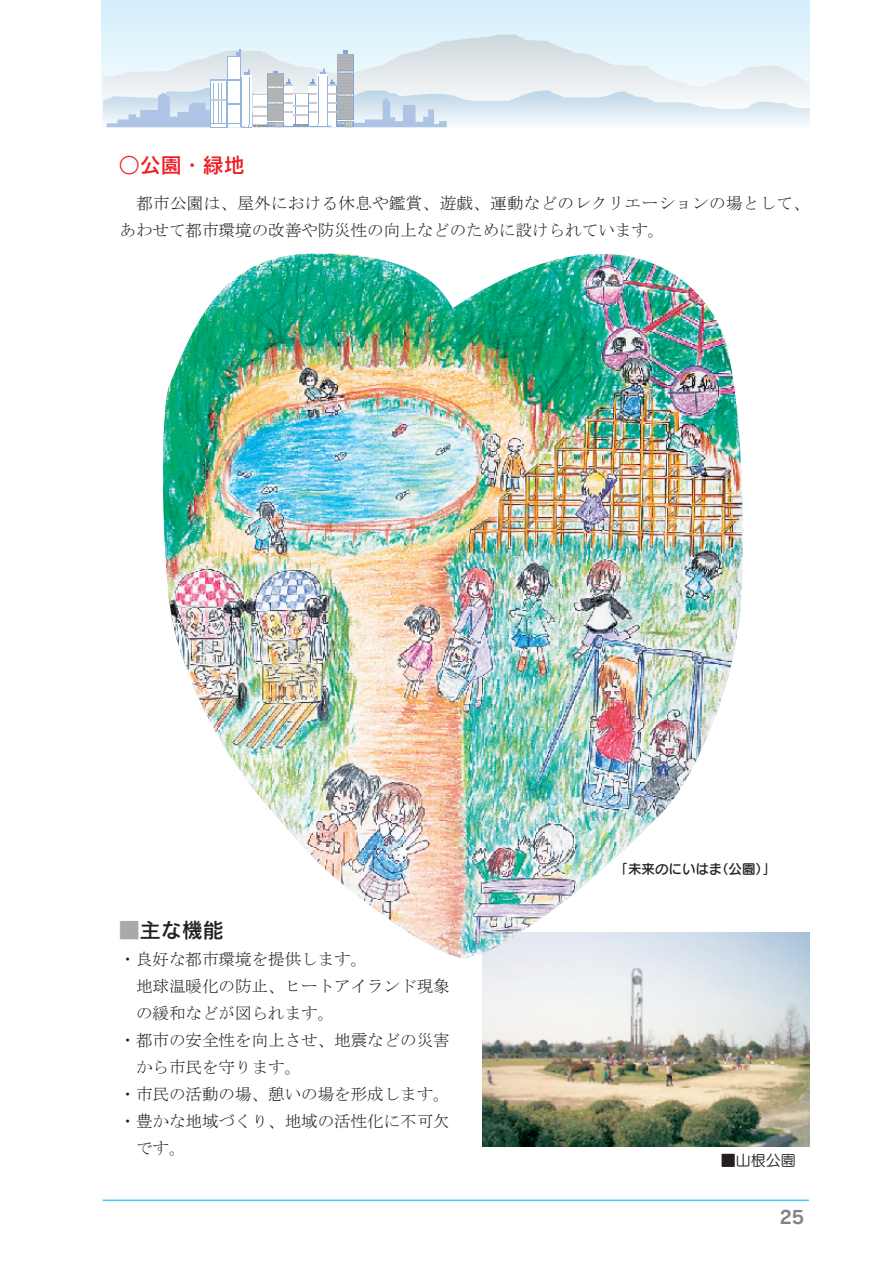
<style>
.page{position:relative;width:896px;height:1265px;background:#fff}
.page>*{position:absolute;margin:0;border:0;box-sizing:border-box;transform-origin:0 0}
.t1{font:21px "Rodin CID DB";color:#ee1d23}
.t2{font:21px "Rodin CID DB";color:#231f20}
.t3{font:18px "Rodin CID B";color:#808285}
.t4{font:16.5px "MS Mincho";color:#231f20}
.t5{font:16.5px/27px "MS Mincho";letter-spacing:.02em;color:#231f20}
.t6{font:15px "Seurat CID M";color:#231f20}
.t7{font:13.5px "Seurat CID DB";color:#231f20}
.s1{color:#a8a9ad}
</style>
<div class="page">
<div style="left:102px;top:0;width:707px;height:126px;background:#d8f1fb"></div>
<svg style="left:103px;top:35px;width:706px;height:52px;fill:#e2f4fc"></svg>
<svg style="left:103px;top:87px;width:707px;height:41px;fill:#edf2f5"></svg>
<svg style="left:106px;top:50px;width:341px;height:77px"></svg>
<img style="left:482px;top:932px;width:327px;height:214px">
<hr style="left:103px;top:1199px;width:705px;height:2px;background:#40c7f4">
<img style="left:163px;top:253px;width:579px;height:705px">
<p class="t1" style="left:119px;top:151px;width:128px">○公園・緑地</p>
<p class="t5" style="left:120px;top:190px;width:691px;text-indent:17px">都市公園は、屋外における休息や鑑賞、遊戯、運動などのレクリエーションの場として、あわせて都市環境の改善や防災性の向上などのために設けられています。</p>
<p class="t2" style="left:119px;top:916px;width:107px"><span class="s1">■</span>主な機能</p>
<p class="t4" style="left:120px;top:951px;width:249px">・良好な都市環境を提供します。</p>
<p class="t4" style="left:136px;top:978px;width:315px">地球温暖化の防止、ヒートアイランド現象</p>
<p class="t4" style="left:136px;top:1005px;width:200px">の緩和などが図られます。</p>
<p class="t4" style="left:120px;top:1032px;width:332px">・都市の安全性を向上させ、地震などの災害</p>
<p class="t4" style="left:136px;top:1059px;width:167px">から市民を守ります。</p>
<p class="t4" style="left:120px;top:1086px;width:332px">・市民の活動の場、憩いの場を形成します。</p>
<p class="t4" style="left:120px;top:1113px;width:332px">・豊かな地域づくり、地域の活性化に不可欠</p>
<p class="t4" style="left:136px;top:1140px;width:51px">です。</p>
<p class="t7" style="left:614px;top:860px;width:163px">「未来のにいはま（公園）」</p>
<p class="t6" style="left:720px;top:1150px;width:77px">■山根公園</p>
<p class="t3" style="left:779px;top:1204px;width:26px">25</p>
</div>
